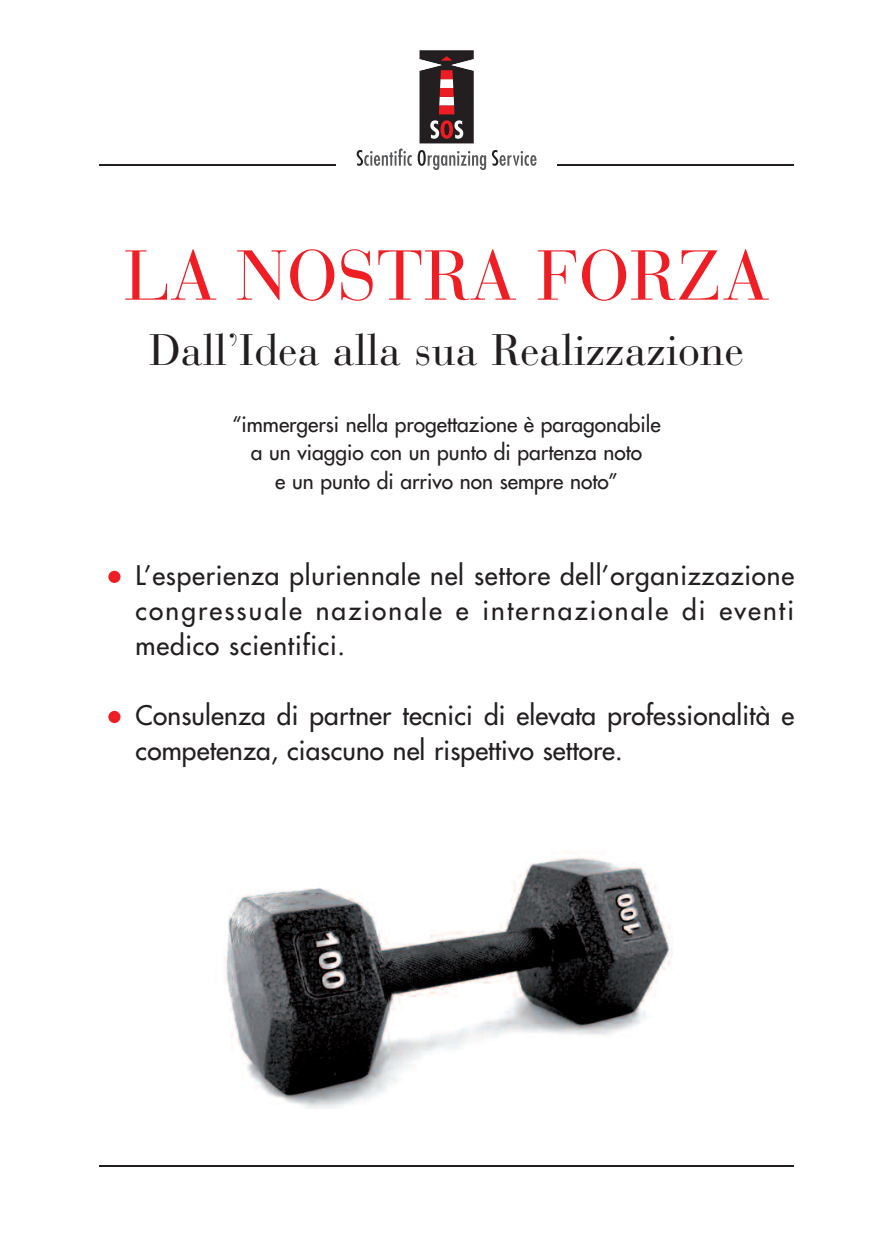
<style>
.page{position:relative;width:893px;height:1241px;background:#fff}
.page>*{position:absolute;margin:0;border:0;box-sizing:border-box;transform-origin:0 0}
.t1{font:105px "Futura";color:#ee1e24}
.t2{font:70px "Bauer Bodoni";color:#ee1e24}
.t3{font:43.75px "Bauer Bodoni";color:#231f20}
.t4{font:26.25px/35px "Futura";letter-spacing:.005em;color:#231f20;text-align:justify}
.t5{font:21px/28.7px "Futura";color:#231f20;text-align:center}
</style>
<div class="page">
<svg style="left:357px;top:148px;width:55px;height:18px"></svg>
<svg style="left:418px;top:150px;width:68px;height:20px"></svg>
<svg style="left:492px;top:150px;width:44px;height:16px"></svg>
<svg style="left:419px;top:50px;width:55px;height:93px;background:#594042"></svg>
<hr style="left:99px;top:164px;width:237px;height:2px;background:#231f20">
<hr style="left:558px;top:164px;width:236px;height:2px;background:#231f20">
<hr style="left:99px;top:1165px;width:695px;height:1px;background:#231f20">
<img style="left:225px;top:852px;width:448px;height:256px">
<h2 class="t2" style="left:124px;top:250px;width:647px">LA NOSTRA FORZA</h2>
<h3 class="t3" style="left:149px;top:334px;width:596px">Dall’Idea alla sua Realizzazione</h3>
<p class="t5" style="left:232px;top:411px;width:430px">“immergersi nella progettazione è paragonabile a un viaggio con un punto di partenza noto<br>e un punto di arrivo non sempre noto”</p>
<h1 class="t1" style="left:99px;top:490px;width:32px">.</h1>
<p class="t4" style="left:136px;top:559px;width:660px">L’esperienza pluriennale nel settore dell’organizzazione congressuale nazionale e internazionale di eventi medico scientifici.</p>
<h1 class="t1" style="left:99px;top:630px;width:32px">.</h1>
<p class="t4" style="left:136px;top:699px;width:660px">Consulenza di partner tecnici di elevata professionalità e competenza, ciascuno nel rispettivo settore.</p>
</div>
